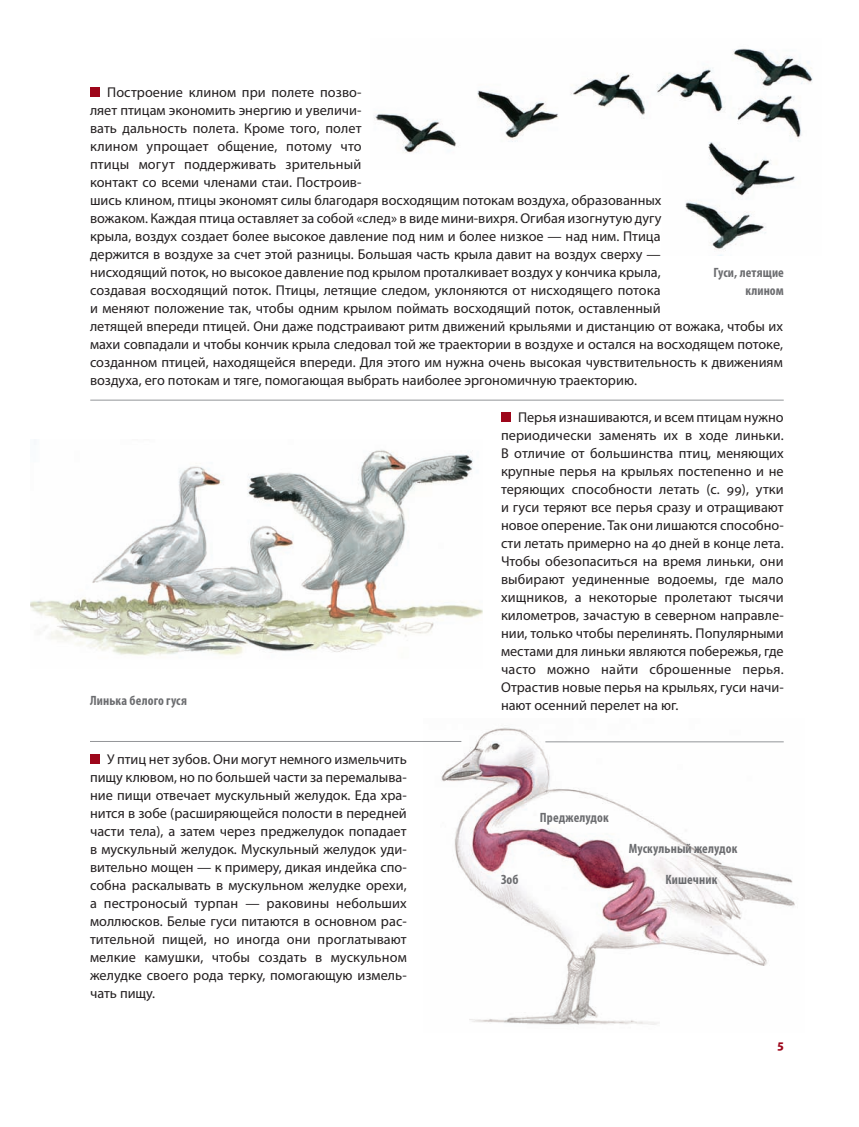
<style>
.page{position:relative;width:859px;height:1127px;background:#fff}
.page>*{position:absolute;margin:0;border:0;box-sizing:border-box;transform-origin:0 0}
.t1{font:14.25px/18px "Myriad Pro";color:#231f20;text-align:justify}
.t2{font:700 condensed 13.5px/18px "Myriad Pro";letter-spacing:.01em;color:#6c6d70;text-align:right}
.t3{font:700 13.5px "Myriad Pro";color:#9d061a}
</style>
<div class="page">
<div style="left:90px;top:87px;width:10px;height:10px;background:#9d061a"></div>
<img style="left:30px;top:450px;width:453px;height:206px">
<img style="left:374px;top:48px;width:439px;height:203px">
<img style="left:441px;top:727px;width:354px;height:298px">
<hr style="left:90px;top:400px;width:694px;height:1px;background:#939598">
<hr style="left:90px;top:741px;width:371px;height:1px;background:#939598">
<hr style="left:545px;top:741px;width:239px;height:1px;background:#939598">
<div style="left:501px;top:412px;width:10px;height:10px;background:#9d061a"></div>
<div style="left:90px;top:753px;width:10px;height:10px;background:#9d061a"></div>
<p class="t1" style="left:90px;top:84px;width:695px;text-align:left;text-indent:17px">Построение клином при полете позво-<br>ляет птицам экономить энергию и увеличи-<br>вать дальность полета. Кроме того, полет<br>клином упрощает общение, потому что<br>птицы могут поддерживать зрительный<br>контакт со всеми членами стаи. Построив-<br>шись клином, птицы экономят силы благодаря восходящим потокам воздуха, образованных<br>вожаком. Каждая птица оставляет за собой «след» в виде мини-вихря. Огибая изогнутую дугу<br>крыла, воздух создает более высокое давление под ним и более низкое — над ним. Птица<br>держится в воздухе за счет этой разницы. Большая часть крыла давит на воздух сверху —<br>нисходящий поток, но высокое давление под крылом проталкивает воздух у кончика крыла,<br>создавая восходящий поток. Птицы, летящие следом, уклоняются от нисходящего потока<br>и меняют положение так, чтобы одним крылом поймать восходящий поток, оставленный<br>летящей впереди птицей. Они даже подстраивают ритм движений крыльями и дистанцию от вожака, чтобы их махи совпадали и чтобы кончик крыла следовал той же траектории в воздухе и остался на восходящем потоке, созданном птицей, находящейся впереди. Для этого им нужна очень высокая чувствительность к движениям воздуха, его потокам и тяге, помогающая выбрать наиболее эргономичную траекторию.</p>
<p class="t2" style="left:713px;top:265px;width:72px">Гуси, летящие клином</p>
<p class="t2" style="left:90px;top:693px;width:98px">Линька белого гуся</p>
<p class="t1" style="left:90px;top:751px;width:318px;text-indent:17px">У птиц нет зубов. Они могут немного измельчить пищу клювом, но по большей части за перемалыва&shy;ние пищи отвечает мускульный желудок. Еда хра&shy;нится в зобе (расширяющейся полости в передней части тела), а затем через преджелудок попадает в мускульный желудок. Мускульный желудок уди&shy;вительно мощен — к примеру, дикая индейка спо&shy;собна раскалывать в мускульном желудке орехи, а пестроносый турпан — раковины небольших моллюсков. Белые гуси питаются в основном рас&shy;тительной пищей, но иногда они проглатывают мелкие камушки, чтобы создать в мускульном желудке своего рода терку, помогающую измель&shy;чать пищу.</p>
<p class="t1" style="left:501px;top:409px;width:284px;text-indent:17px">Перья изнашиваются, и всем птицам нужно периодически заменять их в ходе линьки.<br>В отличие от большинства птиц, меняющих крупные перья на крыльях постепенно и не теряющих способности летать (с. 99), утки и гуси теряют все перья сразу и отращивают новое оперение. Так они лишаются способно&shy;сти летать примерно на 40 дней в конце лета.<br>Чтобы обезопаситься на время линьки, они выбирают уединенные водоемы, где мало хищников, а некоторые пролетают тысячи километров, зачастую в северном направле&shy;нии, только чтобы перелинять. Популярными местами для линьки являются побережья, где часто можно найти сброшенные перья.<br>Отрастив новые перья на крыльях, гуси начи&shy;нают осенний перелет на юг.</p>
<p class="t2" style="left:501px;top:871px;width:19px">Зоб</p>
<p class="t2" style="left:540px;top:810px;width:70px">Преджелудок</p>
<p class="t2" style="left:629px;top:841px;width:110px">Мускульный желудок</p>
<p class="t2" style="left:665px;top:871px;width:53px">Кишечник</p>
<p class="t3" style="left:777px;top:1039px;width:8px">5</p>
</div>
